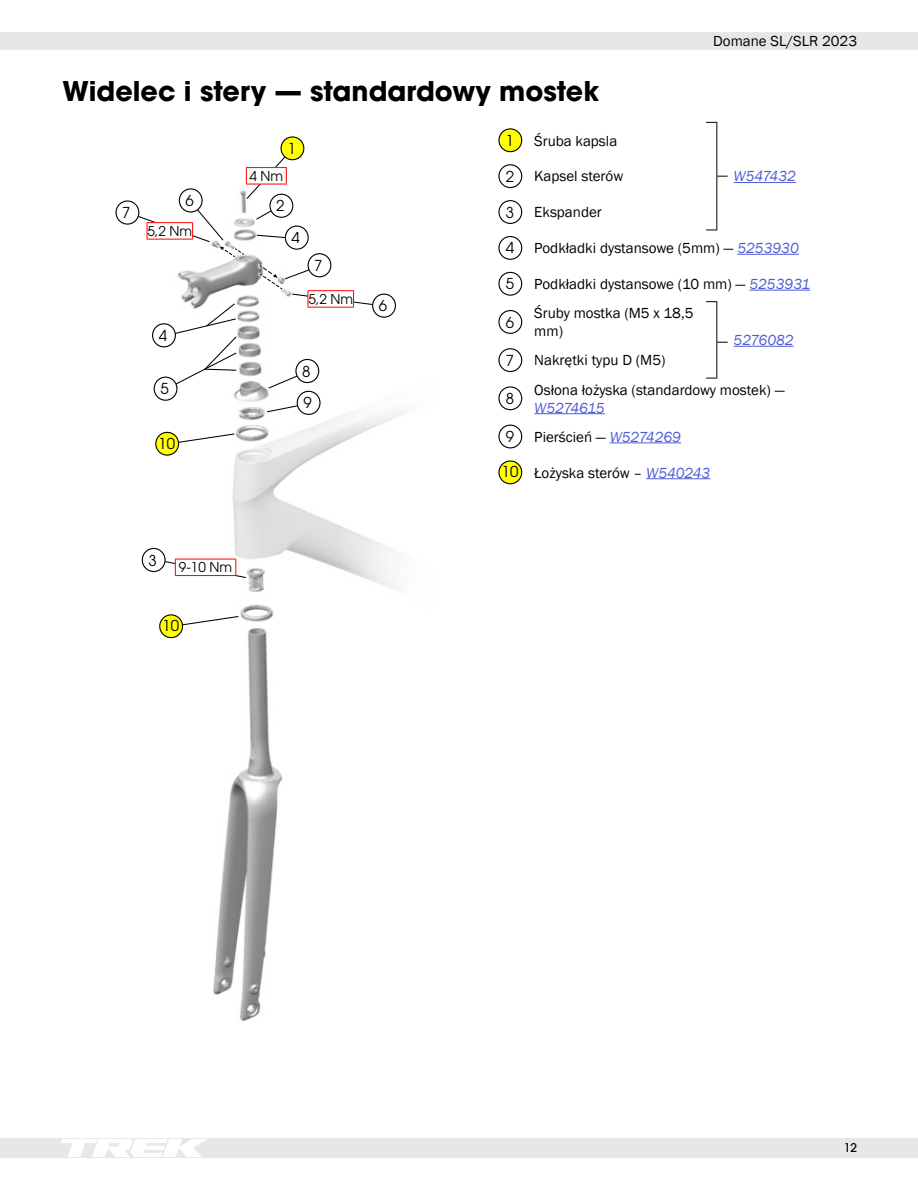
<style>
.page{position:relative;width:918px;height:1188px;background:#fff}
.page>*{position:absolute;margin:0;border:0;box-sizing:border-box;transform-origin:0 0}
.Section_Head_1_Colum{font:700 27px "ITC Avant Garde Pro";color:#000}
.t1{font:15px/18px "Franklin Gothic";color:#000}
.Callout_Number_Black{font:15px/31.8px "ITC Avant Garde Pro";color:#000}
.t2{font:italic 15px "Franklin Gothic";color:#4f5cd6}
.t3{font:13.5px "ITC Avant Garde Pro";color:#000}
.t4{font:500 12px "ITC Avant Garde Pro";color:#000}
.s1{font-style:italic;color:#4f5cd6}
</style>
<div class="page">
<div style="left:0;top:32px;width:918px;height:17px;background:#e6e7e9"></div>
<div style="left:0;top:1139px;width:918px;height:19px;background:#e6e7e9"></div>
<svg style="left:61px;top:1139px;width:146px;height:18px"></svg>
<img style="left:153px;top:225px;width:252px;height:797px">
<div style="left:142px;top:548px;width:23px;height:24px;background:#fff;border-radius:50%"></div>
<div style="left:142px;top:548px;width:24px;height:24px;border:1px solid #000;border-radius:50%"></div>
<svg style="left:177px;top:615px;width:63px;height:13px"></svg>
<div style="left:160px;top:615px;width:23px;height:23px;background:#ff0;border-radius:50%"></div>
<div style="left:159px;top:614px;width:24px;height:24px;border:1px solid #000;border-radius:50%"></div>
<div style="left:281px;top:137px;width:23px;height:23px;background:#ff0;border-radius:50%"></div>
<div style="left:281px;top:136px;width:23px;height:24px;border:1px solid #000;border-radius:50%"></div>
<div style="left:285px;top:226px;width:23px;height:23px;background:#fff;border-radius:50%"></div>
<div style="left:285px;top:226px;width:24px;height:24px;border:1px solid #000;border-radius:50%"></div>
<svg style="left:153px;top:558px;width:94px;height:21px"></svg>
<hr style="left:175px;top:575px;width:61px;height:1px;background:#f00">
<div style="left:153px;top:324px;width:22px;height:23px;background:#fff;border-radius:50%"></div>
<div style="left:152px;top:323px;width:24px;height:24px;border:1px solid #000;border-radius:50%"></div>
<div style="left:154px;top:377px;width:23px;height:23px;background:#fff;border-radius:50%"></div>
<div style="left:154px;top:377px;width:24px;height:24px;border:1px solid #000;border-radius:50%"></div>
<svg style="left:162px;top:302px;width:76px;height:89px"></svg>
<div style="left:373px;top:294px;width:22px;height:23px;background:#fff;border-radius:50%"></div>
<div style="left:372px;top:294px;width:24px;height:24px;border:1px solid #000;border-radius:50%"></div>
<div style="left:116px;top:200px;width:23px;height:25px;border:1px solid #000;border-radius:50%"></div>
<div style="left:308px;top:254px;width:23px;height:23px;background:#fff;border-radius:50%"></div>
<div style="left:308px;top:253px;width:23px;height:24px;border:1px solid #000;border-radius:50%"></div>
<svg style="left:173px;top:433px;width:63px;height:12px"></svg>
<div style="left:156px;top:432px;width:23px;height:23px;background:#ff0;border-radius:50%"></div>
<div style="left:155px;top:432px;width:24px;height:24px;border:1px solid #000;border-radius:50%"></div>
<svg style="left:267px;top:370px;width:41px;height:19px"></svg>
<div style="left:296px;top:359px;width:23px;height:24px;background:#fff;border-radius:50%"></div>
<div style="left:295px;top:359px;width:24px;height:24px;border:1px solid #000;border-radius:50%"></div>
<svg style="left:266px;top:402px;width:37px;height:11px"></svg>
<div style="left:297px;top:391px;width:23px;height:23px;background:#fff;border-radius:50%"></div>
<div style="left:297px;top:391px;width:24px;height:24px;border:1px solid #000;border-radius:50%"></div>
<svg style="left:259px;top:265px;width:127px;height:42px"></svg>
<hr style="left:308px;top:307px;width:46px;height:1px;background:#f00">
<svg style="left:126px;top:147px;width:172px;height:110px"></svg>
<hr style="left:246px;top:184px;width:41px;height:1px;background:#f00">
<hr style="left:716px;top:123px;width:1px;height:35px;background:#000">
<hr style="left:716px;top:194px;width:1px;height:36px;background:#000">
<hr style="left:716px;top:302px;width:1px;height:40px;background:#000">
<hr style="left:716px;top:343px;width:1px;height:35px;background:#000">
<svg style="left:716px;top:158px;width:12px;height:36px"></svg>
<svg style="left:716px;top:342px;width:12px;height:1px"></svg>
<div style="left:499px;top:129px;width:23px;height:23px;background:#ff0;border-radius:50%"></div>
<div style="left:498px;top:128px;width:24px;height:24px;border:1px solid #000;border-radius:50%"></div>
<hr style="left:734px;top:182px;width:62px;height:1px;background:#4f5cd6">
<div style="left:498px;top:164px;width:24px;height:24px;border:1px solid #000;border-radius:50%"></div>
<div style="left:498px;top:200px;width:24px;height:24px;border:1px solid #000;border-radius:50%"></div>
<div style="left:498px;top:236px;width:24px;height:24px;border:1px solid #000;border-radius:50%"></div>
<hr style="left:737px;top:254px;width:62px;height:1px;background:#4f5cd6">
<div style="left:498px;top:272px;width:24px;height:24px;border:1px solid #000;border-radius:50%"></div>
<hr style="left:749px;top:290px;width:61px;height:1px;background:#4f5cd6">
<div style="left:498px;top:310px;width:24px;height:24px;border:1px solid #000;border-radius:50%"></div>
<hr style="left:734px;top:346px;width:60px;height:1px;background:#4f5cd6">
<div style="left:498px;top:348px;width:24px;height:24px;border:1px solid #000;border-radius:50%"></div>
<div style="left:498px;top:386px;width:24px;height:24px;border:1px solid #000;border-radius:50%"></div>
<hr style="left:534px;top:413px;width:71px;height:1px;background:#4f5cd6">
<div style="left:498px;top:425px;width:24px;height:23px;border:1px solid #000;border-radius:50%"></div>
<hr style="left:610px;top:443px;width:71px;height:1px;background:#4f5cd6">
<div style="left:499px;top:461px;width:23px;height:23px;background:#ff0;border-radius:50%"></div>
<div style="left:498px;top:460px;width:24px;height:24px;border:1px solid #000;border-radius:50%"></div>
<hr style="left:646px;top:478px;width:64px;height:1px;background:#4f5cd6">
<p class="Section_Head_1_Colum" style="left:63px;top:73px;width:538px">Widelec i stery — standardowy mostek</p>
<p class="t1" style="left:713px;top:32px;width:146px">Domane SL/SLR 2023</p>
<p class="Callout_Number_Black" style="left:122px;top:197px;width:10px">7</p>
<p class="Callout_Number_Black" style="left:186px;top:184px;width:10px">6</p>
<p class="t3" style="left:147px;top:223px;width:46px">5,2 Nm</p>
<p class="Callout_Number_Black" style="left:159px;top:319px;width:10px">4</p>
<p class="Callout_Number_Black" style="left:160px;top:373px;width:10px">5</p>
<p class="Callout_Number_Black" style="left:159px;top:427px;width:18px">10</p>
<p class="Callout_Number_Black" style="left:288px;top:132px;width:10px">1</p>
<p class="t3" style="left:249px;top:167px;width:35px">4 Nm</p>
<p class="Callout_Number_Black" style="left:276px;top:190px;width:10px">2</p>
<p class="Callout_Number_Black" style="left:292px;top:222px;width:10px">4</p>
<p class="Callout_Number_Black" style="left:314px;top:249px;width:10px">7</p>
<p class="t3" style="left:308px;top:291px;width:46px">5,2 Nm</p>
<p class="Callout_Number_Black" style="left:302px;top:355px;width:11px">8<br>9</p>
<p class="Callout_Number_Black" style="left:379px;top:290px;width:10px">6</p>
<p class="Callout_Number_Black" style="left:148px;top:544px;width:10px">3</p>
<p class="t3" style="left:179px;top:559px;width:55px">9-10 Nm</p>
<p class="Callout_Number_Black" style="left:163px;top:609px;width:18px">10</p>
<p class="Callout_Number_Black" style="left:506px;top:124px;width:10px">1</p>
<p class="t1" style="left:534px;top:132px;width:85px">Śruba kapsla</p>
<p class="Callout_Number_Black" style="left:506px;top:160px;width:10px">2</p>
<p class="t1" style="left:534px;top:168px;width:91px">Kapsel sterów</p>
<p class="t2" style="left:734px;top:167px;width:64px">W547432</p>
<p class="Callout_Number_Black" style="left:506px;top:196px;width:10px">3</p>
<p class="t1" style="left:534px;top:204px;width:69px">Ekspander</p>
<p class="Callout_Number_Black" style="left:506px;top:232px;width:10px">4</p>
<p class="t1" style="left:534px;top:239px;width:266px">Podkładki dystansowe (5mm) — <span class="s1">5253930</span></p>
<p class="Callout_Number_Black" style="left:506px;top:268px;width:10px">5</p>
<p class="t1" style="left:534px;top:275px;width:277px">Podkładki dystansowe (10 mm) — <span class="s1">5253931</span></p>
<p class="Callout_Number_Black" style="left:506px;top:306px;width:10px">6</p>
<p class="t1" style="left:534px;top:305px;width:161px">Śruby mostka (M5 x 18,5 mm)</p>
<p class="t2" style="left:734px;top:331px;width:62px">5276082</p>
<p class="Callout_Number_Black" style="left:506px;top:344px;width:10px">7</p>
<p class="t1" style="left:534px;top:352px;width:133px">Nakrętki typu D (M5)</p>
<p class="Callout_Number_Black" style="left:506px;top:382px;width:10px">8</p>
<p class="t1" style="left:534px;top:381px;width:252px">Osłona łożyska (standardowy mostek) —<br><span class="s1">W5274615</span></p>
<p class="Callout_Number_Black" style="left:506px;top:420px;width:10px">9</p>
<p class="t1" style="left:534px;top:428px;width:148px">Pierścień — <span class="s1">W5274269</span></p>
<p class="Callout_Number_Black" style="left:502px;top:456px;width:18px">10</p>
<p class="t1" style="left:534px;top:464px;width:178px">Łożyska sterów – <span class="s1">W540243</span></p>
<p class="t4" style="left:844px;top:1140px;width:15px">12</p>
</div>
